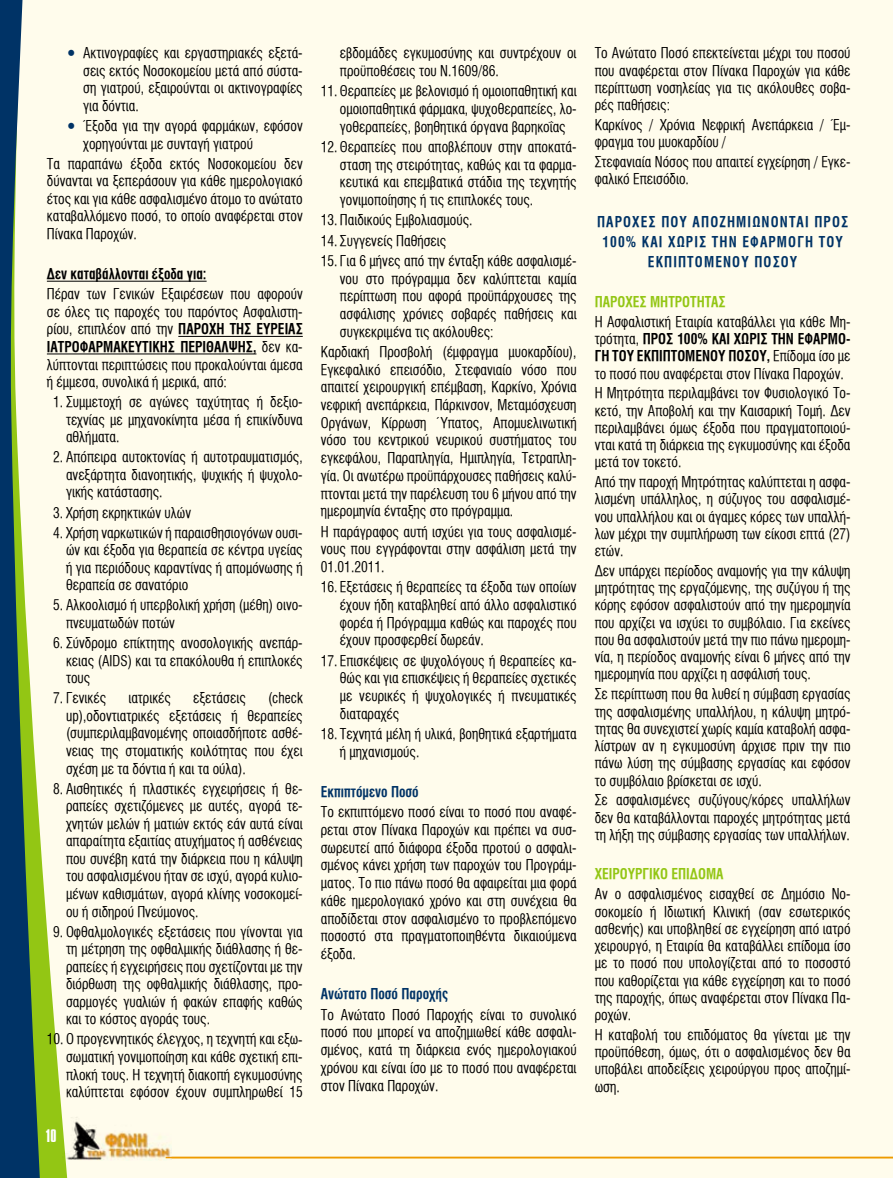
<style>
.page{position:relative;width:893px;height:1178px;background:#fff}
.page>*{position:absolute;margin:0;border:0;box-sizing:border-box;transform-origin:0 0}
.t1{font:15.6px "CF Compacta BT Roman";color:#fff}
.t2{font:15px/17.5px "UB Helvetica Cond";color:#000;text-align:justify;scale:.93 1}
.t3{font:15px/17.2px "UB Helvetica Cond Bold";color:#000;scale:.93 1}
.t4{font:15px/20.2px "UB Helvetica Cond Bold";letter-spacing:.08em;color:#036;text-align:center;scale:.93 1}
.t5{font:15px "UB Helvetica Cond Bold";color:#93c614;scale:.93 1}
.t6{font:15px "UB Helvetica Cond Bold";color:#036;scale:.93 1}
.s1{color:#036}
.s2{font-family:"UB Helvetica Cond Bold"}
.s3{font-family:"UB Helvetica Cond"}
</style>
<div class="page">
<div style="left:68px;top:0;width:825px;height:1178px;background:#fffcec"></div>
<svg style="left:40px;top:0;width:28px;height:1178px;fill:#fffcec"></svg>
<svg style="left:0;top:0;width:40px;height:1178px;fill:#036"></svg>
<img style="left:62px;top:1117px;width:110px;height:43px">
<hr style="left:172px;top:1157px;width:721px;height:1px;background:#ee9b00">
<hr style="left:47px;top:281px;width:160px;height:1px;background:#000">
<hr style="left:178px;top:336px;width:125px;height:1px;background:#000">
<hr style="left:47px;top:354px;width:209px;height:1px;background:#000">
<p class="t2" style="left:83px;top:45px;width:238px;text-indent:-17px"><span class="s1">•</span> Ακτινογραφίες και εργαστηριακές εξετά&shy;σεις εκτός Νοσοκομείου μετά από σύστα&shy;ση γιατρού, εξαιρούνται οι ακτινογραφίες για δόντια.</p>
<p class="t2" style="left:83px;top:117px;width:238px;text-indent:-17px"><span class="s1">•</span> Έξοδα για την αγορά φαρμάκων, εφόσον χορηγούνται με συνταγή γιατρού</p>
<p class="t2" style="left:47px;top:155px;width:277px">Τα παραπάνω έξοδα εκτός Νοσοκομείου δεν δύνανται να ξεπεράσουν για κάθε ημερολογιακό έτος και για κάθε ασφαλισμένο άτομο το ανώτατο καταβαλλόμενο ποσό, το οποίο αναφέρεται στον Πίνακα Παροχών.</p>
<p class="t3" style="left:47px;top:265px;width:173px">Δεν καταβάλλονται έξοδα για:</p>
<p class="t2" style="left:47px;top:285px;width:277px">Πέραν των Γενικών Εξαιρέσεων που αφορούν σε όλες τις παροχές του παρόντος Ασφαλιστη&shy;ρίου, επιπλέον από την <span class="s2">ΠΑΡΟΧΗ ΤΗΣ ΕΥΡΕΙΑΣ</span></p>
<p class="t3" style="left:47px;top:338px;width:277px">ΙΑΤΡΟΦΑΡΜΑΚΕΥΤΙΚΗΣ ΠΕΡΙΘΑΛΨΗΣ, <span class="s3">δεν κα-</span></p>
<p class="t2" style="left:47px;top:356px;width:277px">λύπτονται περιπτώσεις που προκαλούνται άμεσα ή έμμεσα, συνολικά ή μερικά, από:</p>
<p class="t2" style="left:66px;top:393px;width:256px;text-indent:-13px">1. Συμμετοχή σε αγώνες ταχύτητας ή δεξιο&shy;τεχνίας με μηχανοκίνητα μέσα ή επικίνδυνα αθλήματα.</p>
<p class="t2" style="left:66px;top:449px;width:256px;text-indent:-13px">2. Απόπειρα αυτοκτονίας ή αυτοτραυματισμός, ανεξάρτητα διανοητικής, ψυχικής ή ψυχολο&shy;γικής κατάστασης.</p>
<p class="t2" style="left:53px;top:504px;width:150px">3. Χρήση εκρηκτικών υλών</p>
<p class="t2" style="left:66px;top:524px;width:256px;text-indent:-13px">4. Χρήση ναρκωτικών ή παραισθησιογόνων ουσι&shy;ών και έξοδα για θεραπεία σε κέντρα υγείας ή για περιόδους καραντίνας ή απομόνωσης ή θεραπεία σε σανατόριο</p>
<p class="t2" style="left:66px;top:597px;width:256px;text-indent:-13px">5. Αλκοολισμό ή υπερβολική χρήση (μέθη) οινο&shy;πνευματωδών ποτών</p>
<p class="t2" style="left:66px;top:634px;width:256px;text-indent:-13px">6. Σύνδρομο επίκτητης ανοσολογικής ανεπάρ&shy;κειας (AIDS) και τα επακόλουθα ή επιπλοκές τους</p>
<p class="t2" style="left:53px;top:689px;width:58px">7. Γενικές</p>
<p class="t2" style="left:128px;top:689px;width:47px">ιατρικές</p>
<p class="t2" style="left:193px;top:689px;width:58px">εξετάσεις</p>
<p class="t2" style="left:66px;top:689px;width:256px;text-indent:202px">(check up),οδοντιατρικές εξετάσεις ή θεραπείες (συμπεριλαμβανομένης οποιασδήποτε ασθέ&shy;νειας της στοματικής κοιλότητας που έχει σχέση με τα δόντια ή και τα ούλα).</p>
<p class="t2" style="left:66px;top:780px;width:256px;text-indent:-13px">8. Αισθητικές ή πλαστικές εγχειρήσεις ή θε&shy;ραπείες σχετιζόμενες με αυτές, αγορά τε&shy;χνητών μελών ή ματιών εκτός εάν αυτά είναι απαραίτητα εξαιτίας ατυχήματος ή ασθένειας που συνέβη κατά την διάρκεια που η κάλυψη του ασφαλισμένου ήταν σε ισχύ, αγορά κυλιο&shy;μένων καθισμάτων, αγορά κλίνης νοσοκομεί&shy;ου ή σιδηρού Πνεύμονος.</p>
<p class="t2" style="left:66px;top:923px;width:256px;text-indent:-13px">9. Οφθαλμολογικές εξετάσεις που γίνονται για τη μέτρηση της οφθαλμικής διάθλασης ή θε&shy;ραπείες ή εγχειρήσεις που σχετίζονται με την διόρθωση της οφθαλμικής διάθλασης, προ&shy;σαρμογές γυαλιών ή φακών επαφής καθώς και το κόστος αγοράς τους.</p>
<p class="t2" style="left:66px;top:1031px;width:256px;text-indent:-19px">10. Ο προγεννητικός έλεγχος, η τεχνητή και εξω&shy;σωματική γονιμοποίηση και κάθε σχετική επι&shy;πλοκή τους. Η τεχνητή διακοπή εγκυμοσύνης καλύπτεται εφόσον έχουν συμπληρωθεί 15</p>
<p class="t1" style="left:46px;top:1127px;width:12px">10</p>
<p class="t2" style="left:340px;top:44px;width:256px">εβδομάδες εγκυμοσύνης και συντρέχουν οι προϋποθέσεις του Ν.1609/86.</p>
<p class="t2" style="left:340px;top:82px;width:256px;text-indent:-19px">11. Θεραπείες με βελονισμό ή ομοιοπαθητική και ομοιοπαθητικά φάρμακα, ψυχοθεραπείες, λο&shy;γοθεραπείες, βοηθητικά όργανα βαρηκοΐας</p>
<p class="t2" style="left:340px;top:138px;width:256px;text-indent:-19px">12. Θεραπείες που αποβλέπουν στην αποκατά&shy;σταση της στειρότητας, καθώς και τα φαρμα&shy;κευτικά και επεμβατικά στάδια της τεχνητής γονιμοποίησης ή τις επιπλοκές τους.</p>
<p class="t2" style="left:321px;top:212px;width:165px">13. Παιδικούς Εμβολιασμούς.</p>
<p class="t2" style="left:321px;top:232px;width:137px">14. Συγγενείς Παθήσεις</p>
<p class="t2" style="left:340px;top:252px;width:256px;text-indent:-19px">15. Για 6 μήνες από την ένταξη κάθε ασφαλισμέ&shy;νου στο πρόγραμμα δεν καλύπτεται καμία περίπτωση που αφορά προϋπάρχουσες της ασφάλισης χρόνιες σοβαρές παθήσεις και συγκεκριμένα τις ακόλουθες:</p>
<p class="t2" style="left:321px;top:343px;width:277px">Καρδιακή Προσβολή (έμφραγμα μυοκαρδίου), Εγκεφαλικό επεισόδιο, Στεφανιαίο νόσο που απαιτεί χειρουργική επέμβαση, Καρκίνο, Χρόνια νεφρική ανεπάρκεια, Πάρκινσον, Μεταμόσχευση Οργάνων, Κίρρωση Ύπατος, Απομυελινωτική νόσο του κεντρικού νευρικού συστήματος του εγκεφάλου, Παραπληγία, Ημιπληγία, Τετραπλη&shy;γία. Οι ανωτέρω προϋπάρχουσες παθήσεις καλύ&shy;πτονται μετά την παρέλευση του 6 μήνου από την ημερομηνία ένταξης στο πρόγραμμα.</p>
<p class="t2" style="left:321px;top:523px;width:277px">Η παράγραφος αυτή ισχύει για τους ασφαλισμέ&shy;νους που εγγράφονται στην ασφάλιση μετά την 01.01.2011.</p>
<p class="t2" style="left:340px;top:578px;width:256px;text-indent:-19px">16. Εξετάσεις ή θεραπείες τα έξοδα των οποίων έχουν ήδη καταβληθεί από άλλο ασφαλιστικό φορέα ή Πρόγραμμα καθώς και παροχές που έχουν προσφερθεί δωρεάν.</p>
<p class="t2" style="left:340px;top:652px;width:256px;text-indent:-19px">17. Επισκέψεις σε ψυχολόγους ή θεραπείες κα&shy;θώς και για επισκέψεις ή θεραπείες σχετικές με νευρικές ή ψυχολογικές ή πνευματικές διαταραχές</p>
<p class="t2" style="left:340px;top:725px;width:256px;text-indent:-19px">18. Τεχνητά μέλη ή υλικά, βοηθητικά εξαρτήματα ή μηχανισμούς.</p>
<p class="t6" style="left:321px;top:783px;width:107px">Εκπιπτόμενο Ποσό</p>
<p class="t2" style="left:321px;top:803px;width:277px">Το εκπιπτόμενο ποσό είναι το ποσό που αναφέ&shy;ρεται στον Πίνακα Παροχών και πρέπει να συσ&shy;σωρευτεί από διάφορα έξοδα προτού ο ασφαλι&shy;σμένος κάνει χρήση των παροχών του Προγράμ&shy;ματος. Το πιο πάνω ποσό θα αφαιρείται μια φορά κάθε ημερολογιακό χρόνο και στη συνέχεια θα αποδίδεται στον ασφαλισμένο το προβλεπόμενο ποσοστό στα πραγματοποιηθέντα δικαιούμενα έξοδα.</p>
<p class="t6" style="left:321px;top:986px;width:139px">Ανώτατο Ποσό Παροχής</p>
<p class="t2" style="left:321px;top:1006px;width:277px">Το Ανώτατο Ποσό Παροχής είναι το συνολικό ποσό που μπορεί να αποζημιωθεί κάθε ασφαλι&shy;σμένος, κατά τη διάρκεια ενός ημερολογιακού χρόνου και είναι ίσο με το ποσό που αναφέρεται στον Πίνακα Παροχών.</p>
<p class="t2" style="left:595px;top:45px;width:277px">Το Ανώτατο Ποσό επεκτείνεται μέχρι του ποσού που αναφέρεται στον Πίνακα Παροχών για κάθε περίπτωση νοσηλείας για τις ακόλουθες σοβα&shy;ρές παθήσεις:</p>
<p class="t2" style="left:595px;top:116px;width:277px">Καρκίνος / Χρόνια Νεφρική Ανεπάρκεια / Έμ&shy;φραγμα του μυοκαρδίου /</p>
<p class="t2" style="left:595px;top:153px;width:277px">Στεφανιαία Νόσος που απαιτεί εγχείρηση / Εγκε&shy;φαλικό Επεισόδιο.</p>
<p class="t4" style="left:597px;top:212px;width:272px">ΠΑΡΟΧΕΣ ΠΟΥ ΑΠΟΖΗΜΙΩΝΟΝΤΑΙ ΠΡΟΣ<br>100% ΚΑΙ ΧΩΡΙΣ ΤΗΝ ΕΦΑΡΜΟΓΗ ΤΟΥ<br>ΕΚΠΙΠΤΟΜΕΝΟΥ ΠΟΣΟΥ</p>
<p class="t5" style="left:595px;top:293px;width:142px">ΠΑΡΟΧΕΣ ΜΗΤΡΟΤΗΤΑΣ</p>
<p class="t2" style="left:595px;top:313px;width:277px">Η Ασφαλιστική Εταιρία καταβάλλει για κάθε Μη-</p>
<p class="t3" style="left:595px;top:330px;width:277px"><span class="s3">τρότητα,</span> ΠΡΟΣ 100% ΚΑΙ ΧΩΡΙΣ ΤΗΝ ΕΦΑΡΜΟ-<br>ΓΗ ΤΟΥ ΕΚΠΙΠΤΟΜΕΝΟΥ ΠΟΣΟΥ, <span class="s3">Επίδομα ίσο με</span></p>
<p class="t2" style="left:595px;top:364px;width:277px;line-height:19.8px">το ποσό που αναφέρεται στον Πίνακα Παροχών.<br>Η Μητρότητα περιλαμβάνει τον Φυσιολογικό Το-</p>
<p class="t2" style="left:595px;top:402px;width:277px">κετό, την Αποβολή και την Καισαρική Τομή. Δεν περιλαμβάνει όμως έξοδα που πραγματοποιού&shy;νται κατά τη διάρκεια της εγκυμοσύνης και έξοδα μετά τον τοκετό.</p>
<p class="t2" style="left:595px;top:473px;width:277px">Από την παροχή Μητρότητας καλύπτεται η ασφα&shy;λισμένη υπάλληλος, η σύζυγος του ασφαλισμέ&shy;νου υπαλλήλου και οι άγαμες κόρες των υπαλλή&shy;λων μέχρι την συμπλήρωση των είκοσι επτά (27) ετών.</p>
<p class="t2" style="left:595px;top:562px;width:277px">Δεν υπάρχει περίοδος αναμονής για την κάλυψη μητρότητας της εργαζόμενης, της συζύγου ή της κόρης εφόσον ασφαλιστούν από την ημερομηνία που αρχίζει να ισχύει το συμβόλαιο. Για εκείνες που θα ασφαλιστούν μετά την πιο πάνω ημερομη&shy;νία, η περίοδος αναμονής είναι 6 μήνες από την ημερομηνία που αρχίζει η ασφάλισή τους.</p>
<p class="t2" style="left:595px;top:686px;width:277px">Σε περίπτωση που θα λυθεί η σύμβαση εργασίας της ασφαλισμένης υπαλλήλου, η κάλυψη μητρό&shy;τητας θα συνεχιστεί χωρίς καμία καταβολή ασφα&shy;λίστρων αν η εγκυμοσύνη άρχισε πριν την πιο πάνω λύση της σύμβασης εργασίας και εφόσον το συμβόλαιο βρίσκεται σε ισχύ.</p>
<p class="t2" style="left:595px;top:792px;width:277px">Σε ασφαλισμένες συζύγους/κόρες υπαλλήλων δεν θα καταβάλλονται παροχές μητρότητας μετά τη λήξη της σύμβασης εργασίας των υπαλλήλων.</p>
<p class="t5" style="left:595px;top:866px;width:140px">ΧΕΙΡΟΥΡΓΙΚΟ ΕΠΙΔΟΜΑ</p>
<p class="t2" style="left:595px;top:885px;width:277px">Αν ο ασφαλισμένος εισαχθεί σε Δημόσιο Νο&shy;σοκομείο ή Ιδιωτική Κλινική (σαν εσωτερικός ασθενής) και υποβληθεί σε εγχείρηση από ιατρό χειρουργό, η Εταιρία θα καταβάλλει επίδομα ίσο με το ποσό που υπολογίζεται από το ποσοστό που καθορίζεται για κάθε εγχείρηση και το ποσό της παροχής, όπως αναφέρεται στον Πίνακα Πα&shy;ροχών.</p>
<p class="t2" style="left:595px;top:1026px;width:277px">Η καταβολή του επιδόματος θα γίνεται με την προϋπόθεση, όμως, ότι ο ασφαλισμένος δεν θα υποβάλει αποδείξεις χειρούργου προς αποζημί&shy;ωση.</p>
</div>
